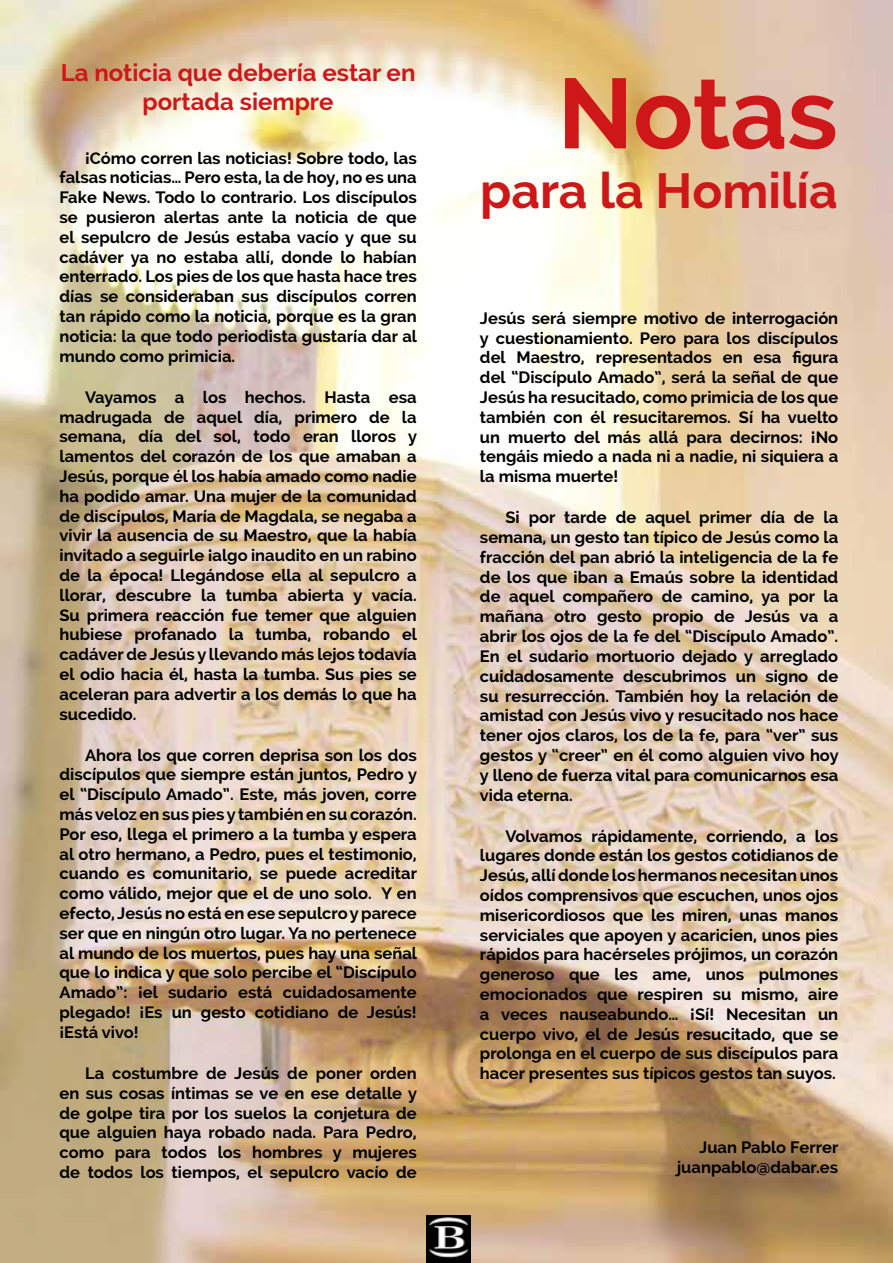
<style>
.page{position:relative;width:893px;height:1263px;background:#fff}
.page>*{position:absolute;margin:0;border:0;box-sizing:border-box;transform-origin:0 0}
.t1{font:700 99px "Raleway";color:#cd1719}
.t2{font:700 49.5px "Raleway";color:#cd1719}
.t3{font:700 24px/28.8px "Raleway";color:#cd1719;text-align:center}
.t4{font:700 16.5px/19.8px "Raleway";color:#000;text-align:justify}
</style>
<div class="page">
<img style="left:0;top:0;width:893px;height:1263px">
<img style="left:427px;top:1216px;width:44px;height:47px">
<h3 class="t3" style="left:61px;top:58px;width:356px">La noticia que debería estar en portada siempre</h3>
<p class="t4" style="left:60px;top:148px;width:359px;text-indent:26px">¡Cómo corren las noticias! Sobre todo, las falsas noticias… Pero esta, la de hoy, no es una Fake News. Todo lo contrario. Los discípulos se pusieron alertas ante la noticia de que el sepulcro de Jesús estaba vacío y que su cadáver ya no estaba allí, donde lo habían enterrado. Los pies de los que hasta hace tres días se consideraban sus discípulos corren tan rápido como la noticia, porque es la gran noticia: la que todo periodista gustaría dar al mundo como primicia.</p>
<p class="t4" style="left:60px;top:387px;width:359px;text-indent:26px">Vayamos a los hechos. Hasta esa madrugada de aquel día, primero de la semana, día del sol, todo eran lloros y lamentos del corazón de los que amaban a Jesús, porque él los había amado como nadie ha podido amar. Una mujer de la comunidad de discípulos, María de Magdala, se negaba a vivir la ausencia de su Maestro, que la había invitado a seguirle ¡algo inaudito en un rabino de la época! Llegándose ella al sepulcro a llorar, descubre la tumba abierta y vacía.<br>Su primera reacción fue temer que alguien hubiese profanado la tumba, robando el cadáver de Jesús y llevando más lejos todavía el odio hacia él, hasta la tumba. Sus pies se aceleran para advertir a los demás lo que ha sucedido.</p>
<p class="t4" style="left:60px;top:745px;width:359px;text-indent:26px">Ahora los que corren deprisa son los dos discípulos que siempre están juntos, Pedro y el “Discípulo Amado”. Este, más joven, corre más veloz en sus pies y también en su corazón.<br>Por eso, llega el primero a la tumba y espera al otro hermano, a Pedro, pues el testimonio, cuando es comunitario, se puede acreditar como válido, mejor que el de uno solo. Y en efecto, Jesús no está en ese sepulcro y parece ser que en ningún otro lugar. Ya no pertenece al mundo de los muertos, pues hay una señal que lo indica y que solo percibe el “Discípulo Amado”: ¡el sudario está cuidadosamente plegado! ¡Es un gesto cotidiano de Jesús! ¡Está vivo!</p>
<p class="t4" style="left:60px;top:1063px;width:359px;text-indent:26px">La costumbre de Jesús de poner orden en sus cosas íntimas se ve en ese detalle y de golpe tira por los suelos la conjetura de que alguien haya robado nada. Para Pedro, como para todos los hombres y mujeres de todos los tiempos, el sepulcro vacío de</p>
<h1 class="t1" style="left:558px;top:57px;width:281px">Notas</h1>
<h2 class="t2" style="left:480px;top:162px;width:359px">para la Homilía</h2>
<p class="t4" style="left:480px;top:308px;width:360px">Jesús será siempre motivo de interrogación y cuestionamiento. Pero para los discípulos del Maestro, representados en esa figura del “Discípulo Amado”, será la señal de que Jesús ha resucitado, como primicia de los que también con él resucitaremos. Sí ha vuelto un muerto del más allá para decirnos: ¡No tengáis miedo a nada ni a nadie, ni siquiera a la misma muerte!</p>
<p class="t4" style="left:480px;top:508px;width:360px;text-indent:26px">Si por tarde de aquel primer día de la semana, un gesto tan típico de Jesús como la fracción del pan abrió la inteligencia de la fe de los que iban a Emaús sobre la identidad de aquel compañero de camino, ya por la mañana otro gesto propio de Jesús va a abrir los ojos de la fe del “Discípulo Amado”.<br>En el sudario mortuorio dejado y arreglado cuidadosamente descubrimos un signo de su resurrección. También hoy la relación de amistad con Jesús vivo y resucitado nos hace tener ojos claros, los de la fe, para “ver” sus gestos y “creer” en él como alguien vivo hoy y lleno de fuerza vital para comunicarnos esa vida eterna.</p>
<p class="t4" style="left:480px;top:826px;width:360px;text-indent:26px">Volvamos rápidamente, corriendo, a los lugares donde están los gestos cotidianos de Jesús, allí donde los hermanos necesitan unos oídos comprensivos que escuchen, unos ojos misericordiosos que les miren, unas manos serviciales que apoyen y acaricien, unos pies rápidos para hacérseles prójimos, un corazón generoso que les ame, unos pulmones emocionados que respiren su mismo, aire a veces nauseabundo… ¡Sí! Necesitan un cuerpo vivo, el de Jesús resucitado, que se prolonga en el cuerpo de sus discípulos para hacer presentes sus típicos gestos tan suyos.</p>
<p class="t4" style="left:677px;top:1137px;width:163px;text-align:right">Juan Pablo Ferrer juanpablo@dabar.es</p>
</div>
